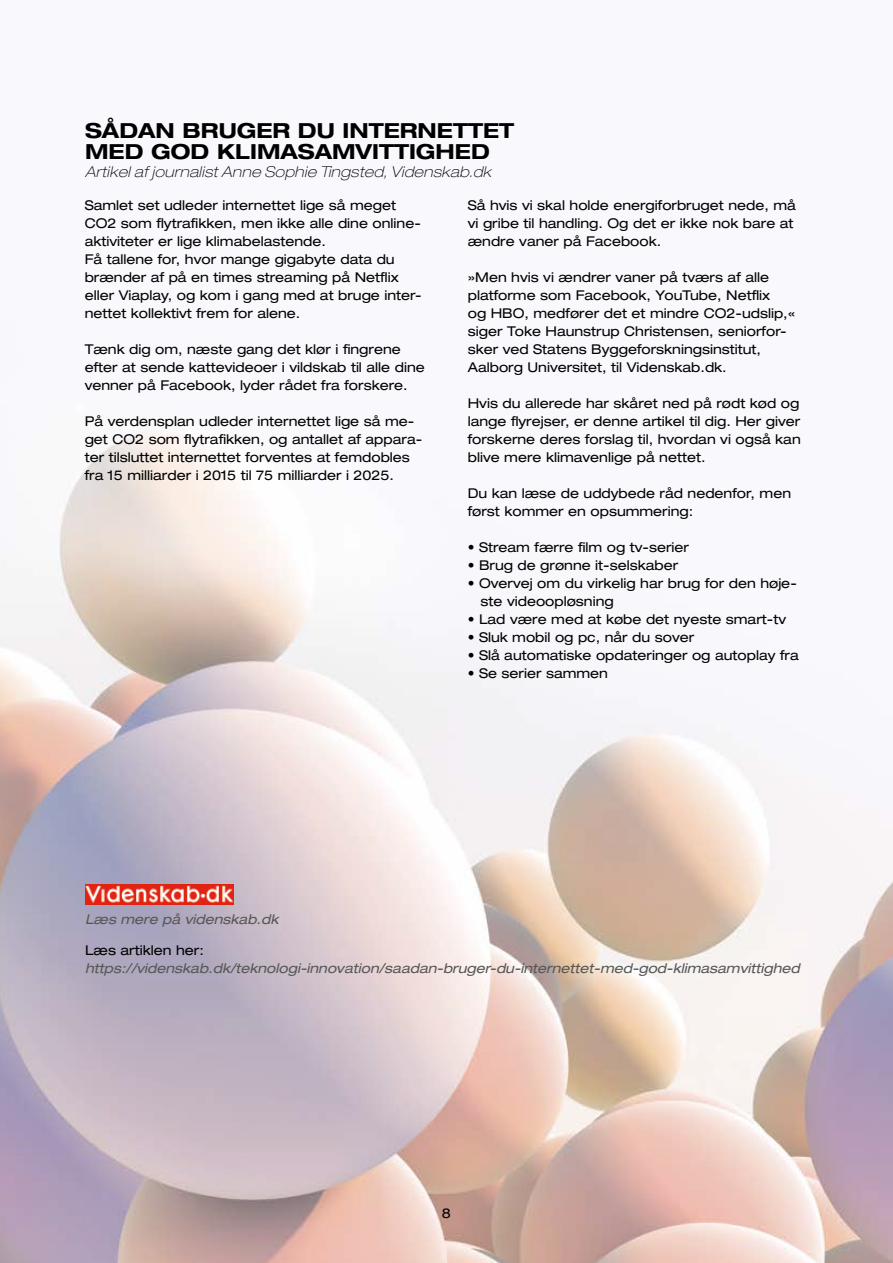
<style>
.page{position:relative;width:893px;height:1263px;background:#fff}
.page>*{position:absolute;margin:0;border:0;box-sizing:border-box;transform-origin:0 0}
.t1{font:700 expanded 20.85px/21px "Helvetica Neue";color:#000}
.t2{font:italic 100 expanded 15px "Helvetica Neue";letter-spacing:.025em;color:#000}
.t3{font:expanded 13.5px/18px "Helvetica Neue";color:#000}
.t4{font:italic expanded 13.5px "Helvetica Neue";color:#575756}
</style>
<div class="page">
<img style="left:0;top:430px;width:893px;height:833px">
<img style="left:85px;top:884px;width:148px;height:21px">
<h1 class="t1" style="left:85px;top:119px;width:431px">SÅDAN BRUGER DU INTERNETTET<br>MED GOD KLIMASAMVITTIGHED</h1>
<p class="t2" style="left:85px;top:162px;width:408px">Artikel af journalist Anne Sophie Tingsted, Videnskab.dk</p>
<p class="t3" style="left:85px;top:196px;width:338px">Samlet set udleder internettet lige så meget CO2 som flytrafikken, men ikke alle dine online&shy;aktiviteter er lige klimabelastende.<br>Få tallene for, hvor mange gigabyte data du brænder af på en times streaming på Netflix eller Viaplay, og kom i gang med at bruge inter&shy;nettet kollektivt frem for alene.</p>
<p class="t3" style="left:85px;top:340px;width:342px">Tænk dig om, næste gang det klør i fingrene efter at sende kattevideoer i vildskab til alle dine venner på Facebook, lyder rådet fra forskere.</p>
<p class="t3" style="left:85px;top:412px;width:339px">På verdensplan udleder internettet lige så me&shy;get CO2 som flytrafikken, og antallet af appara&shy;ter tilsluttet internettet forventes at femdobles fra 15 milliarder i 2015 til 75 milliarder i 2025.</p>
<p class="t3" style="left:468px;top:196px;width:330px">Så hvis vi skal holde energiforbruget nede, må vi gribe til handling. Og det er ikke nok bare at ændre vaner på Facebook.</p>
<p class="t3" style="left:468px;top:268px;width:329px">»Men hvis vi ændrer vaner på tværs af alle platforme som Facebook, YouTube, Netflix<br>og HBO, medfører det et mindre CO2-udslip,« siger Toke Haunstrup Christensen, seniorfor&shy;sker ved Statens Byggeforskningsinstitut, Aalborg Universitet, til Videnskab.dk.</p>
<p class="t3" style="left:468px;top:394px;width:335px;text-align:justify">Hvis du allerede har skåret ned på rødt kød og lange flyrejser, er denne artikel til dig. Her giver forskerne deres forslag til, hvordan vi også kan blive mere klimavenlige på nettet.</p>
<p class="t3" style="left:468px;top:484px;width:325px">Du kan læse de uddybede råd nedenfor, men først kommer en opsummering:</p>
<p class="t3" style="left:468px;top:538px;width:223px">• Stream færre film og tv-serier</p>
<p class="t3" style="left:468px;top:556px;width:212px">• Brug de grønne it-selskaber</p>
<p class="t3" style="left:480px;top:574px;width:318px;text-indent:-13px">• Overvej om du virkelig har brug for den høje&shy;ste videoopløsning</p>
<p class="t3" style="left:468px;top:610px;width:320px">• Lad være med at købe det nyeste smart-tv</p>
<p class="t3" style="left:468px;top:628px;width:228px">• Sluk mobil og pc, når du sover</p>
<p class="t3" style="left:468px;top:646px;width:332px">• Slå automatiske opdateringer og autoplay fra</p>
<p class="t3" style="left:468px;top:664px;width:142px">• Se serier sammen</p>
<p class="t4" style="left:85px;top:911px;width:195px">Læs mere på videnskab.dk</p>
<p class="t3" style="left:85px;top:940px;width:120px">Læs artiklen her:</p>
<p class="t4" style="left:85px;top:959px;width:716px">https://videnskab.dk/teknologi-innovation/saadan-bruger-du-internettet-med-god-klimasamvittighed</p>
<p class="t3" style="left:442px;top:1204px;width:11px">8</p>
</div>
